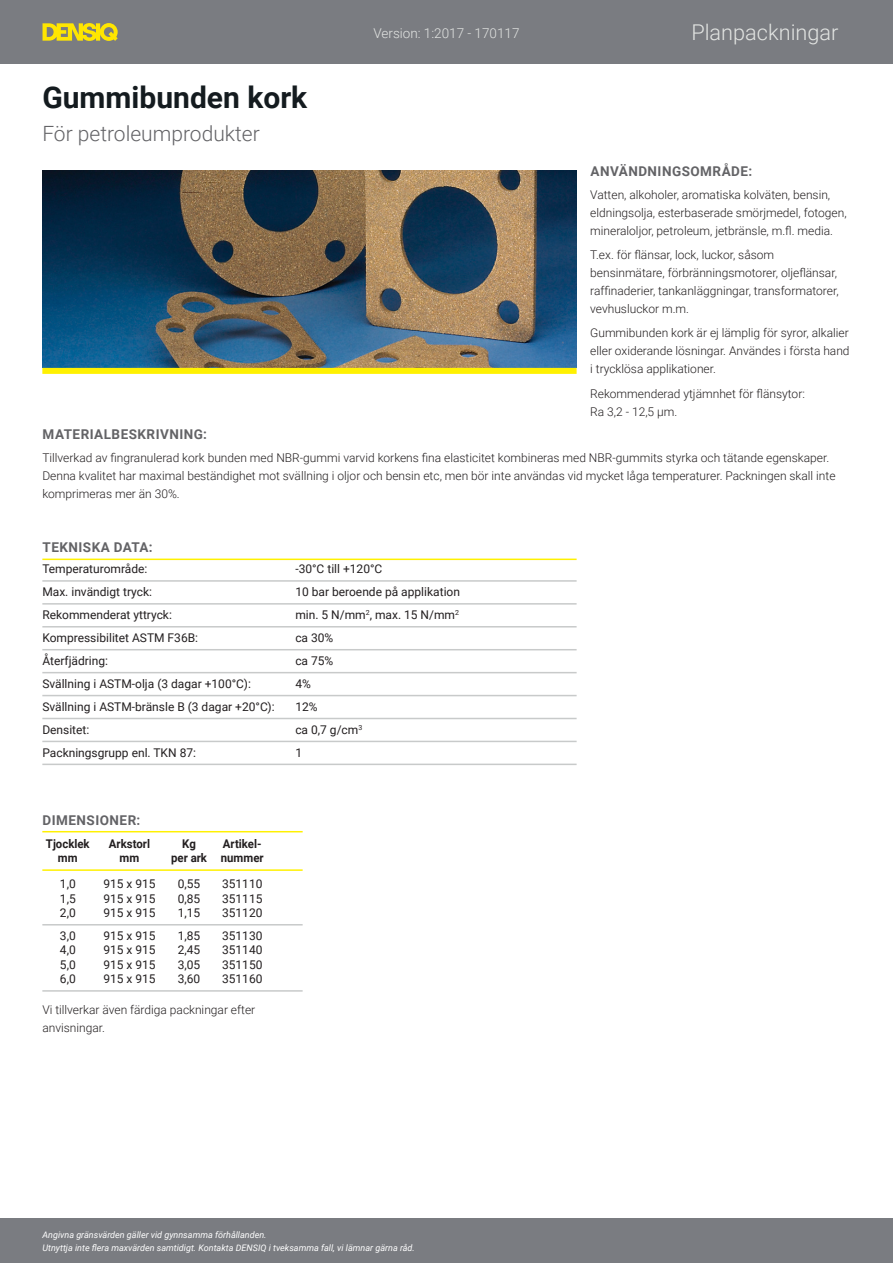
<style>
.page{position:relative;width:893px;height:1263px;background:#fff}
.page>*{position:absolute;margin:0;border:0;box-sizing:border-box;transform-origin:0 0}
.Rub1tätn{font:700 30px "Roboto";color:#141b1f}
.t1{font:300 21.75px "Roboto";color:#e2e4e2}
.Rub2tät{font:300 21px "Roboto";color:#636366}
.RubminiBold{font:700 13.5px "Roboto";letter-spacing:.035em;color:#636366}
.t2{font:300 13.5px "Roboto";color:#e2e4e2}
.PLANteknDataRub{font:700 13.5px "Roboto";letter-spacing:.035em;color:#636366}
.Brödt{font:300 12px/18px "Roboto";color:#231f20}
.PLANteknDataLinje{font:12px "Roboto";color:#231f20}
.PLANdimensLinje{font:12px "Roboto";color:#231f20}
.PLANdimensRUB{font:700 12px "Roboto";color:#231f20;scale:.95 1}
.t3{font:italic 9px/13.5px "Roboto";color:#fff}
</style>
<div class="page">
<div style="left:0;top:0;width:893px;height:64px;background:#7a7c81"></div>
<svg style="left:43px;top:23px;width:75px;height:18px"></svg>
<div style="left:0;top:1218px;width:893px;height:45px;background:#7a7c81"></div>
<img style="left:42px;top:171px;width:535px;height:197px">
<div style="left:42px;top:368px;width:535px;height:6px;background:#fff101"></div>
<hr style="left:42px;top:559px;width:535px;height:1px;background:#fff101">
<hr style="left:42px;top:580px;width:535px;height:2px;background:#c8caca">
<hr style="left:42px;top:603px;width:535px;height:2px;background:#c8caca">
<hr style="left:42px;top:626px;width:535px;height:1px;background:#c8caca">
<hr style="left:42px;top:649px;width:535px;height:1px;background:#c8caca">
<hr style="left:42px;top:672px;width:535px;height:1px;background:#c8caca">
<hr style="left:42px;top:695px;width:535px;height:1px;background:#c8caca">
<hr style="left:42px;top:718px;width:535px;height:1px;background:#c8caca">
<hr style="left:42px;top:741px;width:535px;height:1px;background:#c8caca">
<hr style="left:42px;top:764px;width:535px;height:1px;background:#c8caca">
<hr style="left:42px;top:831px;width:261px;height:1px;background:#fff101">
<hr style="left:42px;top:869px;width:261px;height:2px;background:#fff101">
<hr style="left:42px;top:924px;width:261px;height:1px;background:#c8caca">
<hr style="left:42px;top:990px;width:261px;height:2px;background:#c8caca">
<p class="Rub1tätn" style="left:42px;top:76px;width:266px">Gummibunden kork</p>
<p class="Rub2tät" style="left:42px;top:119px;width:219px">För petroleumprodukter</p>
<p class="t2" style="left:373px;top:24px;width:148px">Version: 1:2017 - 170117</p>
<h2 class="t1" style="left:691px;top:17px;width:149px">Planpackningar</h2>
<p class="RubminiBold" style="left:590px;top:162px;width:163px">ANVÄNDNINGSOMRÅDE:</p>
<p class="Brödt" style="left:590px;top:185px;width:258px">Vatten, alkoholer, aromatiska kolväten, bensin, eldningsolja, esterbaserade smörjmedel, fotogen, mineraloljor, petroleum, jetbränsle, m.fl. media.</p>
<p class="Brödt" style="left:590px;top:245px;width:250px">T.ex. för flänsar, lock, luckor, såsom bensinmätare, förbränningsmotorer, oljeflänsar, raffinaderier, tankanläggningar, transformatorer, vevhusluckor m.m.</p>
<p class="Brödt" style="left:590px;top:324px;width:261px;text-align:justify">Gummibunden kork är ej lämplig för syror, alkalier eller oxiderande lösningar. Användes i första hand i trycklösa applikationer.</p>
<p class="Brödt" style="left:590px;top:384px;width:216px">Rekommenderad ytjämnhet för flänsytor:<br>Ra 3,2 - 12,5 µm.</p>
<p class="RubminiBold" style="left:43px;top:425px;width:166px">MATERIALBESKRIVNING:</p>
<p class="Brödt" style="left:42px;top:448px;width:795px">Tillverkad av fingranulerad kork bunden med NBR-gummi varvid korkens fina elasticitet kombineras med NBR-gummits styrka och tätande egenskaper.<br>Denna kvalitet har maximal beständighet mot svällning i oljor och bensin etc, men bör inte användas vid mycket låga temperaturer. Packningen skall inte komprimeras mer än 30%.</p>
<p class="PLANteknDataRub" style="left:43px;top:537px;width:112px">TEKNISKA DATA:</p>
<p class="PLANteknDataLinje" style="left:42px;top:560px;width:107px">Temperaturområde:</p>
<p class="PLANteknDataLinje" style="left:295px;top:560px;width:89px">-30°C till +120°C</p>
<p class="PLANteknDataLinje" style="left:42px;top:583px;width:111px">Max. invändigt tryck:</p>
<p class="PLANteknDataLinje" style="left:295px;top:583px;width:166px">10 bar beroende på applikation</p>
<p class="PLANteknDataLinje" style="left:42px;top:606px;width:131px">Rekommenderat yttryck:</p>
<p class="PLANteknDataLinje" style="left:295px;top:606px;width:165px">min. 5 N/mm<sup>2</sup>, max. 15 N/mm<sup>2</sup></p>
<p class="PLANteknDataLinje" style="left:42px;top:629px;width:157px">Kompressibilitet ASTM F36B:</p>
<p class="PLANteknDataLinje" style="left:295px;top:629px;width:40px">ca 30%</p>
<p class="PLANteknDataLinje" style="left:42px;top:652px;width:67px">Återfjädring:</p>
<p class="PLANteknDataLinje" style="left:295px;top:652px;width:40px">ca 75%</p>
<p class="PLANteknDataLinje" style="left:42px;top:675px;width:210px">Svällning i ASTM-olja (3 dagar +100°C):</p>
<p class="PLANteknDataLinje" style="left:295px;top:675px;width:17px">4%</p>
<p class="PLANteknDataLinje" style="left:42px;top:698px;width:234px">Svällning i ASTM-bränsle B (3 dagar +20°C):</p>
<p class="PLANteknDataLinje" style="left:295px;top:698px;width:24px">12%</p>
<p class="PLANteknDataLinje" style="left:42px;top:721px;width:49px">Densitet:</p>
<p class="PLANteknDataLinje" style="left:295px;top:721px;width:68px">ca 0,7 g/cm<sup>3</sup></p>
<p class="PLANteknDataLinje" style="left:42px;top:744px;width:155px">Packningsgrupp enl. TKN 87:</p>
<p class="PLANteknDataLinje" style="left:295px;top:744px;width:8px">1</p>
<p class="RubminiBold" style="left:43px;top:810px;width:99px">DIMENSIONER:</p>
<p class="PLANdimensRUB" style="left:46px;top:835px;width:48px">Tjocklek</p>
<p class="PLANdimensRUB" style="left:109px;top:835px;width:45px">Arkstorl</p>
<p class="PLANdimensRUB" style="left:182px;top:835px;width:16px">Kg</p>
<p class="PLANdimensRUB" style="left:223px;top:835px;width:42px">Artikel-</p>
<p class="PLANdimensRUB" style="left:58px;top:850px;width:22px">mm</p>
<p class="PLANdimensRUB" style="left:120px;top:850px;width:22px">mm</p>
<p class="PLANdimensRUB" style="left:171px;top:850px;width:99px">per ark nummer</p>
<p class="PLANdimensLinje" style="left:60px;top:875px;width:17px">1,0</p>
<p class="PLANdimensLinje" style="left:103px;top:875px;width:54px">915 x 915</p>
<p class="PLANdimensLinje" style="left:178px;top:875px;width:24px">0,55</p>
<p class="PLANdimensLinje" style="left:222px;top:875px;width:42px">351110</p>
<p class="PLANdimensLinje" style="left:60px;top:890px;width:17px">1,5</p>
<p class="PLANdimensLinje" style="left:103px;top:890px;width:54px">915 x 915</p>
<p class="PLANdimensLinje" style="left:178px;top:890px;width:24px">0,85</p>
<p class="PLANdimensLinje" style="left:222px;top:890px;width:42px">351115</p>
<p class="PLANdimensLinje" style="left:60px;top:904px;width:17px">2,0</p>
<p class="PLANdimensLinje" style="left:103px;top:904px;width:54px">915 x 915</p>
<p class="PLANdimensLinje" style="left:178px;top:904px;width:24px">1,15</p>
<p class="PLANdimensLinje" style="left:222px;top:904px;width:42px">351120</p>
<p class="PLANdimensLinje" style="left:60px;top:927px;width:17px">3,0</p>
<p class="PLANdimensLinje" style="left:103px;top:927px;width:54px">915 x 915</p>
<p class="PLANdimensLinje" style="left:178px;top:927px;width:24px">1,85</p>
<p class="PLANdimensLinje" style="left:222px;top:927px;width:42px">351130</p>
<p class="PLANdimensLinje" style="left:60px;top:942px;width:17px">4,0</p>
<p class="PLANdimensLinje" style="left:103px;top:942px;width:54px">915 x 915</p>
<p class="PLANdimensLinje" style="left:178px;top:942px;width:24px">2,45</p>
<p class="PLANdimensLinje" style="left:222px;top:942px;width:42px">351140</p>
<p class="PLANdimensLinje" style="left:60px;top:956px;width:17px">5,0</p>
<p class="PLANdimensLinje" style="left:103px;top:956px;width:54px">915 x 915</p>
<p class="PLANdimensLinje" style="left:178px;top:956px;width:24px">3,05</p>
<p class="PLANdimensLinje" style="left:222px;top:956px;width:42px">351150</p>
<p class="PLANdimensLinje" style="left:60px;top:970px;width:17px">6,0</p>
<p class="PLANdimensLinje" style="left:103px;top:970px;width:54px">915 x 915</p>
<p class="PLANdimensLinje" style="left:178px;top:970px;width:24px">3,60</p>
<p class="PLANdimensLinje" style="left:222px;top:970px;width:42px">351160</p>
<p class="Brödt" style="left:42px;top:1000px;width:214px">Vi tillverkar även färdiga packningar efter anvisningar.</p>
<p class="t3" style="left:43px;top:1227px;width:374px">Angivna gränsvärden gäller vid gynnsamma förhållanden.<br>Utnyttja inte flera maxvärden samtidigt. Kontakta DENSIQ i tveksamma fall, vi lämnar gärna råd.</p>
</div>
